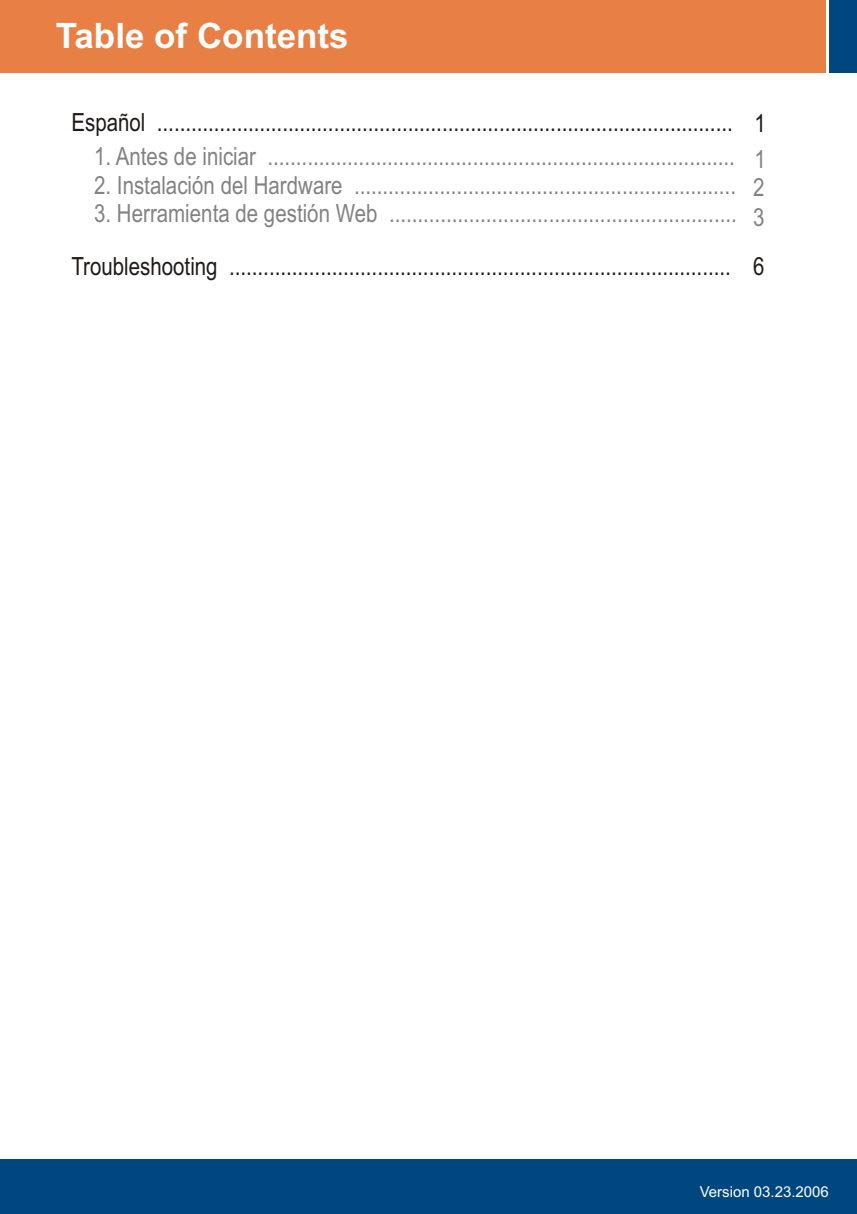
<style>
.page{position:relative;width:857px;height:1214px;background:#fff}
.page>*{position:absolute;margin:0;border:0;box-sizing:border-box;transform-origin:0 0}
.t1{font:900 37.5px "Arial";color:#fff}
.t2{font:700 35px "Arial";color:#fff}
.t3{font:25px "Arial Narrow";color:#828282}
.t4{font:25px "Arial Narrow";color:#1f1a17}
.t5{font:15px "Arial";color:#fff}
</style>
<div class="page">
<div style="left:0;top:1159px;width:857px;height:55px;background:#004780"></div>
<div style="left:0;top:0;width:826px;height:72px;background:#e88045"></div>
<div style="left:829px;top:0;width:28px;height:72px;background:#004780"></div>
<h2 class="t2" style="left:56px;top:22px;width:294px">Table of Contents</h2>
<h1 class="t1" style="left:49px;top:33px;width:367px">Table of Contents</h1>
<p class="t4" style="left:71px;top:113px;width:663px">Español .....................................................................................................</p>
<p class="t3" style="left:94px;top:147px;width:642px">1. Antes de iniciar ..................................................................................</p>
<p class="t3" style="left:94px;top:175px;width:643px">2. Instalación del Hardware ...................................................................</p>
<p class="t3" style="left:94px;top:204px;width:644px">3. Herramienta de gestión Web .............................................................</p>
<p class="t4" style="left:71px;top:257px;width:661px">Troubleshooting ........................................................................................</p>
<p class="t4" style="left:754px;top:114px;width:13px">1</p>
<p class="t3" style="left:754px;top:150px;width:13px">1</p>
<p class="t3" style="left:753px;top:178px;width:13px">2</p>
<p class="t3" style="left:753px;top:208px;width:13px">3</p>
<p class="t4" style="left:753px;top:256px;width:13px">6</p>
<p class="t5" style="left:699px;top:1186px;width:131px">Version 03.23.2006</p>
</div>
